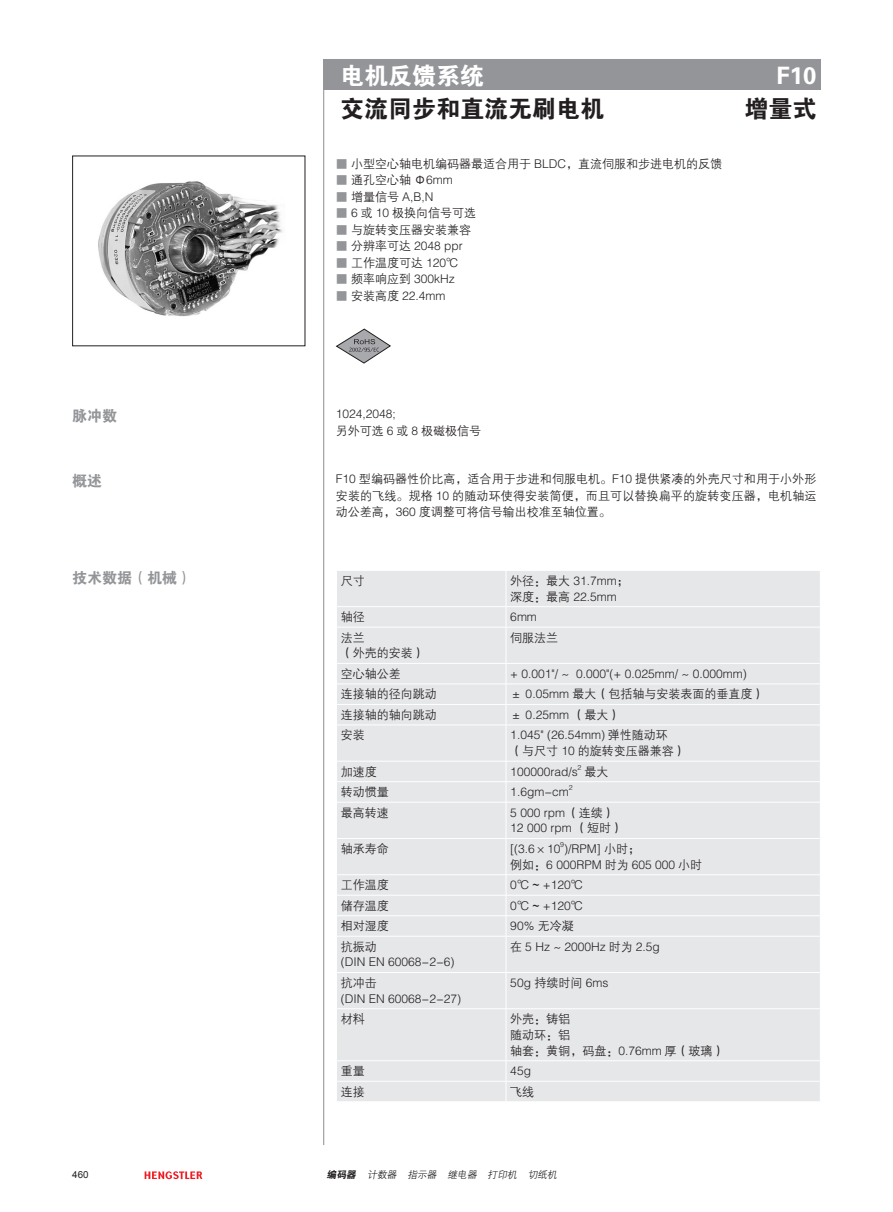
<style>
.page{position:relative;width:893px;height:1212px;background:#fff}
.page>*{position:absolute;margin:0;border:0;box-sizing:border-box;transform-origin:0 0}
.t1{font:24px "FZDHTJW GB1 0";color:#231f20}
.t2{font:24px "FZDHTJW GB1 0";color:#fff}
.t3{font:15px "FZDHTJW GB1 0";color:#939598}
.t4{font:12px/15.8px "FZZDXJW GB1 0";color:#231f20}
.t5{font:italic 9.75px "FZZDXJW GB1 0";color:#231f20}
.t6{font:9.75px "Arial";color:#231f20}
.t7{font:7.05px "FZZDXJW GB1 0";color:#231f20}
.s1{color:#939598}
.s2{font-family:"Arial"}
.s3{font-family:"FZDHTJW GB1 0"}
</style>
<div class="page">
<div style="left:323px;top:60px;width:498px;height:30px;background:#939598"></div>
<svg style="left:145px;top:1171px;width:57px;height:8px"></svg>
<div style="left:337px;top:571px;width:483px;height:530px;background:#e6e7e9"></div>
<hr style="left:506px;top:571px;width:1px;height:35px;background:#fff">
<hr style="left:337px;top:606px;width:169px;height:1px;background:#fff">
<hr style="left:506px;top:606px;width:314px;height:1px;background:#fff">
<svg style="left:506px;top:607px;width:1px;height:20px"></svg>
<hr style="left:337px;top:627px;width:169px;height:1px;background:#fff">
<hr style="left:506px;top:627px;width:314px;height:1px;background:#fff">
<hr style="left:506px;top:627px;width:1px;height:36px;background:#fff">
<hr style="left:337px;top:663px;width:169px;height:1px;background:#fff">
<hr style="left:506px;top:663px;width:314px;height:1px;background:#fff">
<hr style="left:337px;top:684px;width:169px;height:1px;background:#fff">
<hr style="left:506px;top:684px;width:314px;height:1px;background:#fff">
<hr style="left:337px;top:704px;width:169px;height:1px;background:#fff">
<hr style="left:506px;top:704px;width:314px;height:1px;background:#fff">
<svg style="left:506px;top:664px;width:1px;height:61px"></svg>
<hr style="left:337px;top:725px;width:169px;height:1px;background:#fff">
<hr style="left:506px;top:725px;width:314px;height:1px;background:#fff">
<hr style="left:506px;top:725px;width:1px;height:36px;background:#fff">
<hr style="left:337px;top:761px;width:169px;height:1px;background:#fff">
<hr style="left:506px;top:761px;width:314px;height:1px;background:#fff">
<hr style="left:337px;top:781px;width:169px;height:1px;background:#fff">
<hr style="left:506px;top:781px;width:314px;height:1px;background:#fff">
<svg style="left:506px;top:762px;width:1px;height:40px"></svg>
<hr style="left:337px;top:802px;width:169px;height:1px;background:#fff">
<hr style="left:506px;top:802px;width:314px;height:1px;background:#fff">
<hr style="left:506px;top:802px;width:1px;height:36px;background:#fff">
<hr style="left:337px;top:838px;width:169px;height:1px;background:#fff">
<hr style="left:506px;top:838px;width:314px;height:1px;background:#fff">
<hr style="left:506px;top:839px;width:1px;height:35px;background:#fff">
<hr style="left:337px;top:874px;width:169px;height:1px;background:#fff">
<hr style="left:506px;top:874px;width:314px;height:1px;background:#fff">
<hr style="left:337px;top:895px;width:169px;height:1px;background:#fff">
<hr style="left:506px;top:895px;width:314px;height:1px;background:#fff">
<hr style="left:337px;top:915px;width:169px;height:1px;background:#fff">
<hr style="left:506px;top:915px;width:314px;height:1px;background:#fff">
<svg style="left:506px;top:875px;width:1px;height:61px"></svg>
<hr style="left:337px;top:936px;width:169px;height:1px;background:#fff">
<hr style="left:506px;top:936px;width:314px;height:1px;background:#fff">
<hr style="left:506px;top:936px;width:1px;height:36px;background:#fff">
<hr style="left:337px;top:972px;width:169px;height:1px;background:#fff">
<hr style="left:506px;top:972px;width:314px;height:1px;background:#fff">
<hr style="left:506px;top:973px;width:1px;height:35px;background:#fff">
<hr style="left:337px;top:1008px;width:169px;height:1px;background:#fff">
<hr style="left:506px;top:1008px;width:314px;height:1px;background:#fff">
<hr style="left:506px;top:1009px;width:1px;height:51px;background:#fff">
<hr style="left:337px;top:1060px;width:169px;height:1px;background:#fff">
<hr style="left:506px;top:1060px;width:314px;height:1px;background:#fff">
<hr style="left:337px;top:1081px;width:169px;height:1px;background:#fff">
<hr style="left:506px;top:1081px;width:314px;height:1px;background:#fff">
<svg style="left:506px;top:1061px;width:1px;height:40px"></svg>
<img style="left:98px;top:181px;width:185px;height:136px">
<hr style="left:323px;top:60px;width:1px;height:1085px;background:#939598">
<svg style="left:336px;top:328px;width:55px;height:36px"></svg>
<h1 class="t2" style="left:340px;top:63px;width:145px">电机反馈系统</h1>
<h1 class="t2" style="left:776px;top:63px;width:41px">F10</h1>
<h1 class="t1" style="left:340px;top:95px;width:265px">交流同步和直流无刷电机</h1>
<h1 class="t1" style="left:744px;top:95px;width:74px">增量式</h1>
<p class="t3" style="left:72px;top:408px;width:46px">脉冲数</p>
<p class="t3" style="left:72px;top:472px;width:31px">概述</p>
<p class="t3" style="left:72px;top:569px;width:122px">技术数据（机械）</p>
<p class="t4" style="left:336px;top:156px;width:388px"><span class="s1">■</span> 小型空心轴电机编码器最适合用于 BLDC，直流伺服和步进电机的反馈</p>
<p class="t4" style="left:336px;top:172px;width:119px"><span class="s1">■</span> 通孔空心轴 Φ6mm</p>
<p class="t4" style="left:336px;top:189px;width:99px"><span class="s1">■</span> 增量信号 A,B,N</p>
<p class="t4" style="left:336px;top:205px;width:142px"><span class="s1">■</span> 6 或 10 极换向信号可选</p>
<p class="t4" style="left:336px;top:222px;width:137px"><span class="s1">■</span> 与旋转变压器安装兼容</p>
<p class="t4" style="left:336px;top:238px;width:129px"><span class="s1">■</span> 分辨率可达 2048 ppr</p>
<p class="t4" style="left:336px;top:255px;width:124px"><span class="s1">■</span> 工作温度可达 120℃</p>
<p class="t4" style="left:336px;top:271px;width:121px"><span class="s1">■</span> 频率响应到 300kHz</p>
<p class="t4" style="left:336px;top:288px;width:111px"><span class="s1">■</span> 安装高度 22.4mm</p>
<p class="t4" style="left:336px;top:406px;width:147px;line-height:16.5px">1024,2048;<br>另外可选 6 或 8 极磁极信号</p>
<p class="t4" style="left:336px;top:471px;width:482px;line-height:16.5px;text-align:justify">F10 型编码器性价比高，适合用于步进和伺服电机。F10 提供紧凑的外壳尺寸和用于小外形安装的飞线。规格 10 的随动环使得安装简便，而且可以替换扁平的旋转变压器，电机轴运动公差高，360 度调整可将信号输出校准至轴位置。</p>
<p class="t4" style="left:341px;top:573px;width:25px">尺寸</p>
<p class="t4" style="left:510px;top:573px;width:120px">外径：最大 31.7mm；深度：最高 22.5mm</p>
<p class="t4" style="left:341px;top:609px;width:25px">轴径</p>
<p class="t4" style="left:510px;top:609px;width:28px">6mm</p>
<p class="t4" style="left:341px;top:630px;width:85px">法兰<br>（外壳的安装）</p>
<p class="t4" style="left:510px;top:630px;width:49px">伺服法兰</p>
<p class="t4" style="left:341px;top:666px;width:61px">空心轴公差</p>
<p class="t4" style="left:510px;top:666px;width:238px">+ 0.001"/ ~ 0.000"(+ 0.025mm/ ~ 0.000mm)</p>
<p class="t4" style="left:341px;top:687px;width:97px">连接轴的径向跳动</p>
<p class="t4" style="left:510px;top:687px;width:256px">± 0.05mm 最大（包括轴与安装表面的垂直度）</p>
<p class="t4" style="left:341px;top:707px;width:97px">连接轴的轴向跳动</p>
<p class="t4" style="left:510px;top:707px;width:112px">± 0.25mm （最大）</p>
<p class="t4" style="left:341px;top:728px;width:25px">安装</p>
<p class="t4" style="left:510px;top:728px;width:177px">1.045" (26.54mm) 弹性随动环<br>（与尺寸 10 的旋转变压器兼容）</p>
<p class="t4" style="left:341px;top:764px;width:37px">加速度</p>
<p class="t4" style="left:510px;top:764px;width:69px">100000rad/s</p>
<p class="t7" style="left:578px;top:764px;width:5px">2</p>
<p class="t4" style="left:584px;top:764px;width:25px">最大</p>
<p class="t4" style="left:341px;top:784px;width:49px">转动惯量</p>
<p class="t4" style="left:510px;top:784px;width:60px">1.6gm-cm</p>
<p class="t7" style="left:569px;top:784px;width:5px">2</p>
<p class="t4" style="left:341px;top:805px;width:49px">最高转速</p>
<p class="t4" style="left:510px;top:805px;width:114px">5 000 rpm （连续）<br>12 000 rpm （短时）</p>
<p class="t4" style="left:341px;top:841px;width:49px">轴承寿命</p>
<p class="t4" style="left:510px;top:841px;width:131px">[(3.6×10 )/RPM] 小时；</p>
<p class="t7" style="left:560px;top:841px;width:5px">9</p>
<p class="t4" style="left:510px;top:857px;width:193px">例如：6 000RPM 时为 605 000 小时</p>
<p class="t4" style="left:341px;top:877px;width:49px">工作温度</p>
<p class="t4" style="left:510px;top:877px;width:74px">0℃ <span class="s2">~</span> +120℃</p>
<p class="t4" style="left:341px;top:898px;width:49px">储存温度</p>
<p class="t4" style="left:510px;top:898px;width:74px">0℃ <span class="s2">~</span> +120℃</p>
<p class="t4" style="left:341px;top:918px;width:49px">相对湿度</p>
<p class="t4" style="left:510px;top:918px;width:65px">90% 无冷凝</p>
<p class="t4" style="left:341px;top:939px;width:115px">抗振动<br>(DIN EN 60068-2-6)</p>
<p class="t4" style="left:510px;top:939px;width:151px">在 5 Hz ~ 2000Hz 时为 2.5g</p>
<p class="t4" style="left:341px;top:975px;width:122px">抗冲击<br>(DIN EN 60068-2-27)</p>
<p class="t4" style="left:510px;top:975px;width:100px">50g 持续时间 6ms</p>
<p class="t4" style="left:341px;top:1011px;width:25px">材料</p>
<p class="t4" style="left:510px;top:1011px;width:216px">外壳：铸铝<br>随动环：铝<br>轴套：黄铜，码盘：0.76mm 厚（玻璃）</p>
<p class="t4" style="left:341px;top:1063px;width:25px">重量</p>
<p class="t4" style="left:510px;top:1063px;width:22px">45g</p>
<p class="t4" style="left:341px;top:1084px;width:25px">连接</p>
<p class="t4" style="left:510px;top:1084px;width:25px">飞线</p>
<p class="t6" style="left:72px;top:1168px;width:18px">460</p>
<p class="t5" style="left:327px;top:1169px;width:234px"><span class="s3">编码器</span> 计数器 指示器 继电器 打印机 切纸机</p>
</div>
